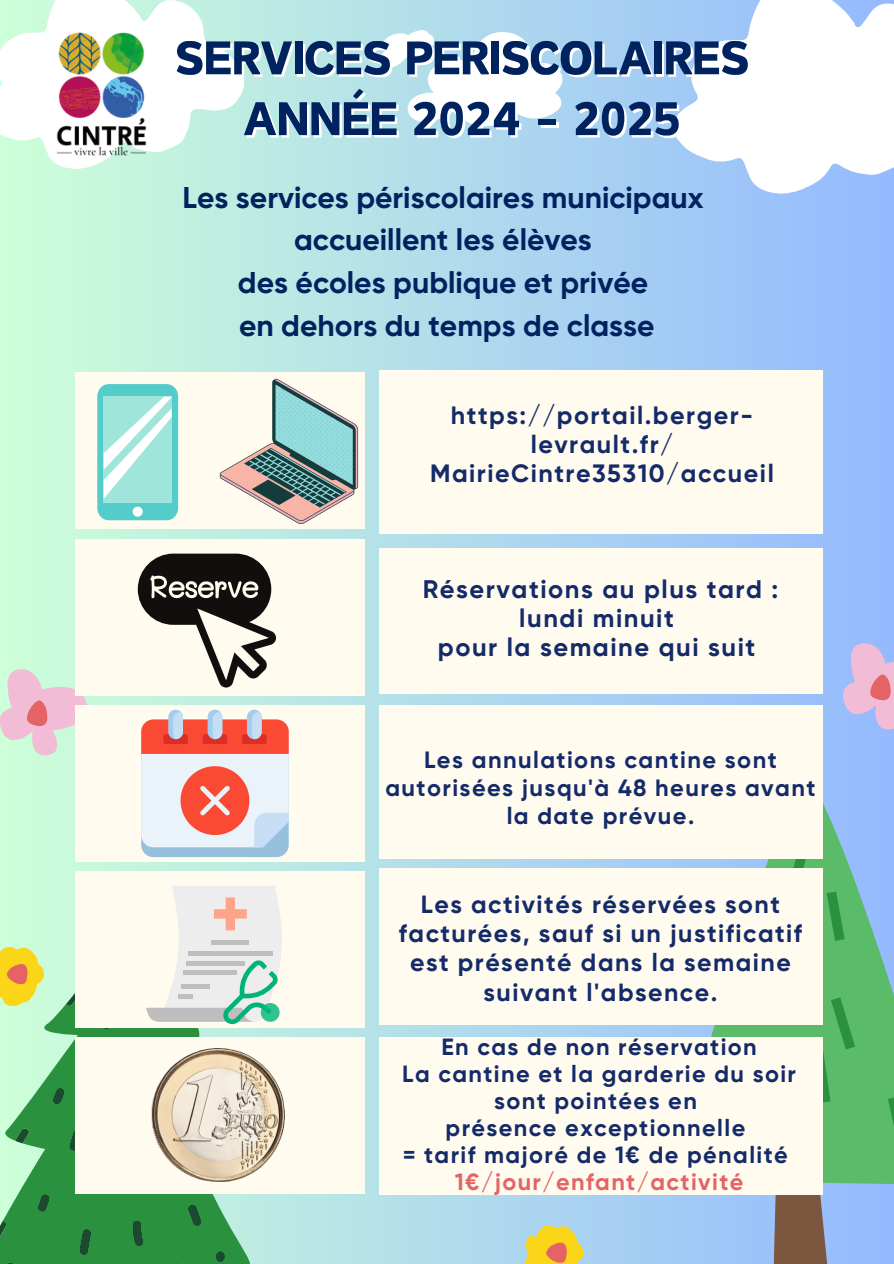
<style>
.page{position:relative;width:894px;height:1264px;background:#fff}
.page>*{position:absolute;margin:0;border:0;box-sizing:border-box;transform-origin:0 0}
.t1{font:55.5px "Canva Sweet Heart";color:#002360}
.t2{font:700 30px/42.8px "Gilroy";color:#002360;text-align:center}
.t3{font:700 25.5px/29.2px "Gilroy";letter-spacing:.06em;color:#152a69;text-align:center}
.t4{font:700 25.05px/29.2px "Gilroy";letter-spacing:.06em;color:#152a69;text-align:center}
.t5{font:700 24.9px/29.2px "Gilroy";letter-spacing:.06em;color:#152a69;text-align:center}
.t6{font:700 23.55px/28.2px "Gilroy";letter-spacing:.06em;color:#152a69;text-align:center}
.t7{font:700 23.55px "Gilroy";letter-spacing:.06em;color:#e56365}
</style>
<div class="page">
<div style="left:0;top:0;width:893px;height:1263px;background:linear-gradient(to right,#cdffd8,#96baff)"></div>
<svg style="left:374px;top:24px;width:188px;height:102px"></svg>
<svg style="left:666px;top:0;width:227px;height:213px"></svg>
<svg style="left:0;top:0;width:254px;height:186px"></svg>
<svg style="left:521px;top:1222px;width:62px;height:41px;background:#dec665"></svg>
<svg style="left:837px;top:641px;width:56px;height:90px;background:#cbb5dd"></svg>
<svg style="left:772px;top:1185px;width:59px;height:78px;background:#806a62"></svg>
<svg style="left:672px;top:779px;width:221px;height:406px;background:#83bec6"></svg>
<svg style="left:716px;top:857px;width:177px;height:287px;background:#64ba7f"></svg>
<svg style="left:0;top:667px;width:94px;height:89px;background:#e2cfd0"></svg>
<svg style="left:0;top:935px;width:250px;height:328px;background:#b2e1b0"></svg>
<svg style="left:0;top:961px;width:224px;height:302px;background:#62af69"></svg>
<div style="left:379px;top:371px;width:443px;height:163px;background:#fffcef"></div>
<div style="left:379px;top:548px;width:443px;height:145px;background:#fffcef"></div>
<div style="left:379px;top:705px;width:443px;height:153px;background:#fffcef"></div>
<div style="left:379px;top:868px;width:443px;height:156px;background:#fffcef"></div>
<div style="left:75px;top:1037px;width:289px;height:156px;background:#fffcef"></div>
<div style="left:75px;top:871px;width:289px;height:156px;background:#fffcef"></div>
<div style="left:75px;top:705px;width:289px;height:156px;background:#fffcef"></div>
<div style="left:75px;top:539px;width:289px;height:156px;background:#fffcef"></div>
<div style="left:75px;top:372px;width:289px;height:157px;background:#fffcef"></div>
<svg style="left:97px;top:384px;width:81px;height:136px"></svg>
<svg style="left:220px;top:379px;width:138px;height:145px"></svg>
<svg style="left:138px;top:553px;width:138px;height:134px"></svg>
<svg style="left:141px;top:709px;width:147px;height:148px;background:#e5b1b0"></svg>
<img style="left:151px;top:1048px;width:133px;height:133px">
<svg style="left:146px;top:886px;width:136px;height:138px"></svg>
<div style="left:379px;top:1037px;width:443px;height:158px;background:#fffcef"></div>
<img style="left:13px;top:33px;width:176px;height:122px">
<p class="t1" style="left:175px;top:32px;width:575px">SERVICES PERISCOLAIRES</p>
<p class="t1" style="left:243px;top:93px;width:439px">ANNÉE 2024 - 2025</p>
<p class="t2" style="left:182px;top:176px;width:522px">Les services périscolaires municipaux accueillent les élèves<br>des écoles publique et privée<br>en dehors du temps de classe</p>
<h2 class="t4" style="left:451px;top:400px;width:303px">https://portail.berger&shy;levrault.fr/</h2>
<p class="t4" style="left:430px;top:459px;width:345px">MairieCintre35310/accueil</p>
<p class="t3" style="left:422px;top:574px;width:357px">Réservations au plus tard : lundi minuit</p>
<h1 class="t3" style="left:438px;top:632px;width:319px">pour la semaine qui suit</h1>
<p class="t6" style="left:385px;top:745px;width:431px">Les annulations cantine sont autorisées jusqu'à 48 heures avant la date prévue.</p>
<p class="t5" style="left:399px;top:889px;width:404px">Les activités réservées sont facturées, sauf si un justificatif est présenté dans la semaine suivant l'absence.</p>
<p class="t6" style="left:441px;top:1032px;width:317px">En cas de non réservation</p>
<p class="t6" style="left:402px;top:1059px;width:395px;line-height:27px">La cantine et la garderie du soir sont pointées en</p>
<p class="t6" style="left:445px;top:1113px;width:301px">présence exceptionnelle</p>
<p class="t6" style="left:403px;top:1140px;width:386px">= tarif majoré de 1€ de pénalité</p>
<p class="t7" style="left:454px;top:1167px;width:290px">1€/jour/enfant/activité</p>
</div>
